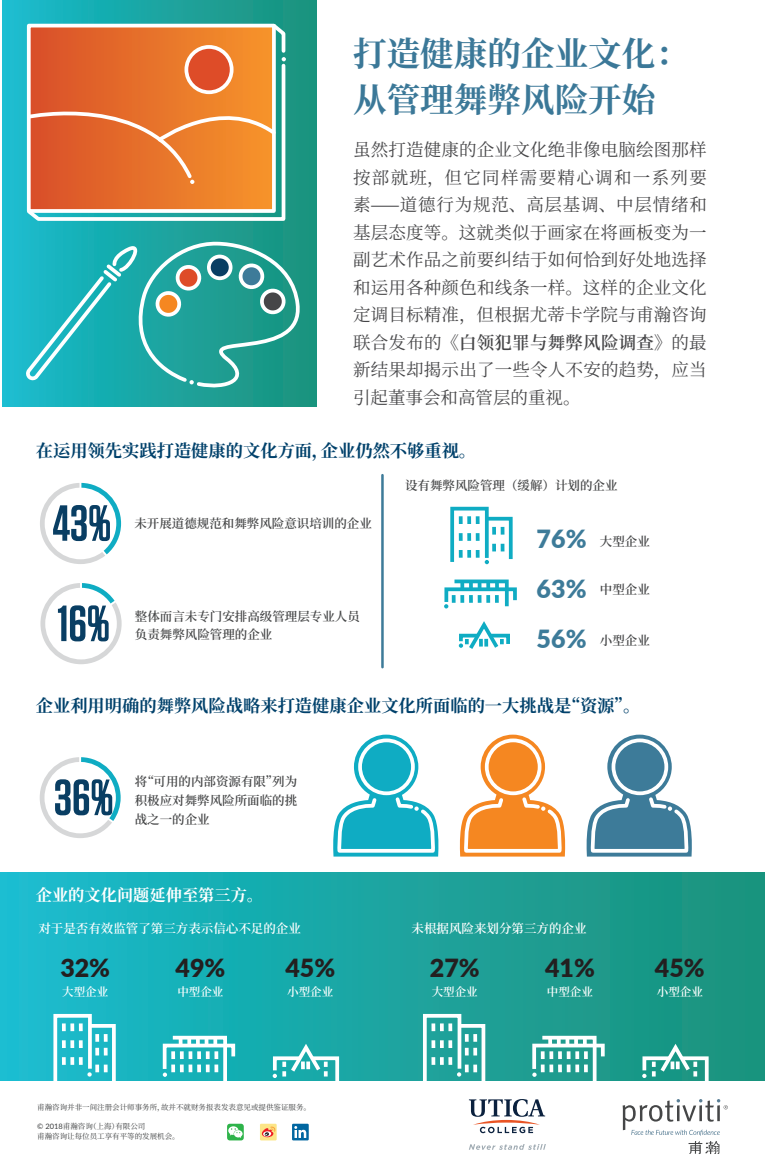
<style>
.page{position:relative;width:765px;height:1167px;background:#fff}
.page>*{position:absolute;margin:0;border:0;box-sizing:border-box;transform-origin:0 0}
.t1{font:600 50.5px "Tungsten";color:#093e63}
.t2{font:700 33.62px/46px "Source Han Serif SC";color:#3b7898}
.t3{font:900 25px "Lato";color:#231f20}
.t4{font:900 25px/49.9px "Lato";color:#3d7b99;text-align:justify}
.t5{font:17.5px/27.5px "Source Han Serif SC";letter-spacing:.01em;color:#464648;text-align:justify}
.t6{font:700 17.25px "Source Han Serif SC";color:#00416b}
.t7{font:700 16.25px "Source Han Serif SC";color:#fff}
.t8{font:600 12.5px/18.8px "Source Han Serif SC";color:#454647;text-align:justify}
.t9{font:600 12.5px "Source Han Serif SC";color:#fff}
.t10{font:600 11.5px "Source Han Serif SC";color:#fff}
.t11{font:7.5px/10px "Source Han Serif SC";color:#3b3d3e}
.s1{font-weight:600}
.s2{font-family:"Lato"}
</style>
<div class="page">
<div style="left:3px;top:0;width:314px;height:406px;background:linear-gradient(to right,#19bcce,#1c9179)"></div>
<div style="left:29px;top:25px;width:245px;height:185px;background:linear-gradient(to right,#d84e29,#f7972d)"></div>
<div style="left:0;top:872px;width:765px;height:208px;background:linear-gradient(to right,#19bcce,#1c9079)"></div>
<hr style="left:381px;top:475px;width:3px;height:192px;background:#3d7b99">
<svg style="left:469px;top:1144px;width:77px;height:5px"></svg>
<svg style="left:40px;top:583px;width:82px;height:81px"></svg>
<svg style="left:40px;top:483px;width:81px;height:81px"></svg>
<svg style="left:52px;top:1011px;width:66px;height:70px"></svg>
<svg style="left:161px;top:1033px;width:76px;height:48px"></svg>
<svg style="left:271px;top:1039px;width:70px;height:42px"></svg>
<svg style="left:421px;top:1011px;width:186px;height:121px"></svg>
<svg style="left:641px;top:1039px;width:70px;height:42px"></svg>
<svg style="left:40px;top:757px;width:81px;height:81px"></svg>
<div style="left:27px;top:24px;width:249px;height:189px;border:4px solid #fff"></div>
<svg style="left:24px;top:62px;width:263px;height:161px;background:#c98f5f"></svg>
<div style="left:186px;top:47px;width:45px;height:45px;background:#de4c28;border-radius:50%"></div>
<div style="left:185px;top:45px;width:49px;height:49px;border:4px solid #fff;border-radius:50%"></div>
<svg style="left:26px;top:93px;width:253px;height:91px;background:#e57d3c"></svg>
<svg style="left:269px;top:21px;width:18px;height:40px"></svg>
<svg style="left:22px;top:237px;width:286px;height:153px;background:#34aca9"></svg>
<svg style="left:333px;top:734px;width:106px;height:122px"></svg>
<svg style="left:459px;top:734px;width:107px;height:122px"></svg>
<svg style="left:586px;top:734px;width:106px;height:122px"></svg>
<svg style="left:450px;top:506px;width:63px;height:59px"></svg>
<svg style="left:444px;top:579px;width:73px;height:30px"></svg>
<svg style="left:458px;top:621px;width:52px;height:28px"></svg>
<svg style="left:292px;top:1123px;width:17px;height:17px"></svg>
<svg style="left:294px;top:1125px;width:12px;height:12px"></svg>
<svg style="left:227px;top:1123px;width:17px;height:17px"></svg>
<div style="left:260px;top:1123px;width:17px;height:17px;background:#fce587"></div>
<svg style="left:262px;top:1126px;width:13px;height:11px"></svg>
<svg style="left:623px;top:1099px;width:105px;height:54px"></svg>
<h2 class="t2" style="left:353px;top:32px;width:337px">打造健康的企业文化：从管理舞弊风险开始</h2>
<p class="t5" style="left:353px;top:136px;width:355px">虽然打造健康的企业文化绝非像电脑绘图那样按部就班，但它同样需要精心调和一系列要素⸺道德行为规范、高层基调、中层情绪和基层态度等。这就类似于画家在将画板变为一副艺术作品之前要纠结于如何恰到好处地选择和运用各种颜色和线条一样。这样的企业文化定调目标精准，但根据尤蒂卡学院与甫瀚咨询联合发布的<span class="s1">《白领犯罪与舞弊风险调查》</span>的最新结果却揭示出了一些令人不安的趋势，应当引起董事会和高管层的重视。</p>
<p class="t6" style="left:36px;top:441px;width:442px">在运用领先实践打造健康的文化方面，企业仍然不够重视。</p>
<h1 class="t1" style="left:52px;top:496px;width:60px">43%</h1>
<p class="t8" style="left:134px;top:514px;width:239px">未开展道德规范和舞弊风险意识培训的企业</p>
<h1 class="t1" style="left:58px;top:597px;width:54px">16%</h1>
<p class="t8" style="left:135px;top:606px;width:227px">整体而言未专门安排高级管理层专业人员负责舞弊风险管理的企业</p>
<p class="t8" style="left:405px;top:476px;width:214px">设有舞弊风险管理（缓解）计划的企业</p>
<h3 class="t4" style="left:537px;top:512px;width:52px">76% 63% 56%</h3>
<p class="t8" style="left:600px;top:532px;width:51px">大型企业</p>
<p class="t8" style="left:600px;top:580px;width:51px">中型企业</p>
<p class="t8" style="left:600px;top:631px;width:51px">小型企业</p>
<p class="t6" style="left:36px;top:696px;width:606px">企业利用明确的舞弊风险战略来打造健康企业文化所面临的一大挑战是“资源”。</p>
<h1 class="t1" style="left:54px;top:770px;width:61px">36%</h1>
<p class="t8" style="left:135px;top:772px;width:164px">将“可用的内部资源有限”列为积极应对舞弊风险所面临的挑战之一的企业</p>
<p class="t7" style="left:36px;top:885px;width:229px">企业的文化问题延伸至第三方。</p>
<p class="t9" style="left:38px;top:920px;width:264px">对于是否有效监管了第三方表示信心不足的企业</p>
<p class="t9" style="left:412px;top:920px;width:176px">未根据风险来划分第三方的企业</p>
<h3 class="t3" style="left:60px;top:948px;width:51px">32%</h3>
<p class="t10" style="left:62px;top:985px;width:48px">大型企业</p>
<h3 class="t3" style="left:176px;top:948px;width:51px">49%</h3>
<p class="t10" style="left:177px;top:985px;width:48px">中型企业</p>
<h3 class="t3" style="left:285px;top:948px;width:51px">45%</h3>
<p class="t10" style="left:287px;top:985px;width:48px">小型企业</p>
<p class="t11" style="left:37px;top:1102px;width:275px">甫瀚咨询并非一间注册会计师事务所，故并不就财务报表发表意见或提供鉴证服务。</p>
<p class="t11" style="left:37px;top:1121px;width:144px"><span class="s2">© 2018</span>甫瀚咨询（上海）有限公司<br>甫瀚咨询让每位员工享有平等的发展机会。</p>
<h3 class="t3" style="left:430px;top:948px;width:51px">27%</h3>
<p class="t10" style="left:432px;top:985px;width:48px">大型企业</p>
<h3 class="t3" style="left:545px;top:948px;width:51px">41%</h3>
<p class="t10" style="left:547px;top:985px;width:48px">中型企业</p>
<h3 class="t3" style="left:655px;top:948px;width:51px">45%</h3>
<p class="t10" style="left:657px;top:985px;width:48px">小型企业</p>
</div>
